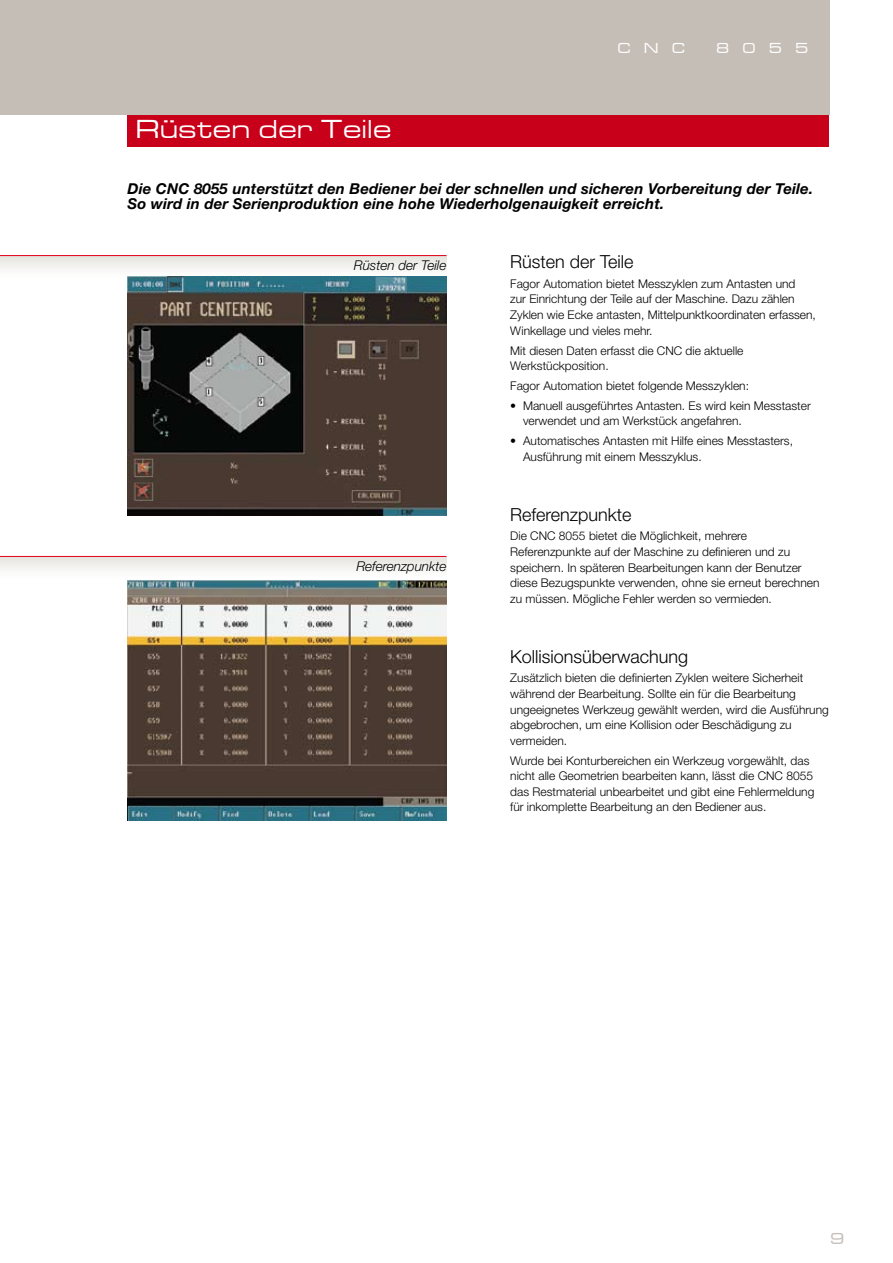
<style>
.page{position:relative;width:893px;height:1263px;background:#fff}
.page>*{position:absolute;margin:0;border:0;box-sizing:border-box;transform-origin:0 0}
.t1{font:500 27px "Microgramma D";letter-spacing:.05em;color:#fff}
.t2{font:300 18px "Helvetica Neue LT Std";color:#000}
.t3{font:500 16.5px "Microgramma D";color:#c5beb6}
.t4{font:italic 700 15px/15.6px "Helvetica Neue LT Std";letter-spacing:.01em;color:#000}
.t5{font:500 15px "Microgramma D";letter-spacing:.925em;color:#fff}
.t6{font:italic 300 13.5px "Helvetica Neue LT Std";color:#000}
.t7{font:300 12px/15.6px "Helvetica Neue LT Std";color:#000}
</style>
<div class="page">
<div style="left:0;top:0;width:829px;height:115px;background:#c5beb6"></div>
<div style="left:128px;top:115px;width:701px;height:32px;background:#c90019"></div>
<div style="left:0;top:556px;width:446px;height:22px;background:linear-gradient(to bottom,#e4e4de,#fefefe)"></div>
<svg style="left:0;top:256px;width:446px;height:22px"></svg>
<hr style="left:0;top:255px;width:446px;height:1px;background:#e2001a">
<hr style="left:0;top:556px;width:446px;height:1px;background:#e2001a">
<img style="left:128px;top:276px;width:318px;height:240px">
<img style="left:128px;top:581px;width:318px;height:239px">
<h1 class="t1" style="left:136px;top:112px;width:257px">Rüsten der Teile</h1>
<p class="t5" style="left:618px;top:39px;width:69px">CNC</p>
<p class="t5" style="left:716px;top:39px;width:93px">8055</p>
<p class="t4" style="left:128px;top:180px;width:687px">Die CNC 8055 unterstützt den Bediener bei der schnellen und sicheren Vorbereitung der Teile.<br>So wird in der Serienproduktion eine hohe Wiederholgenauigkeit erreicht.</p>
<p class="t6" style="left:354px;top:258px;width:94px">Rüsten der Teile</p>
<p class="t6" style="left:356px;top:558px;width:92px">Referenzpunkte</p>
<h2 class="t2" style="left:510px;top:251px;width:125px">Rüsten der Teile</h2>
<p class="t7" style="left:510px;top:276px;width:307px">Fagor Automation bietet Messzyklen zum Antasten und<br>zur Einrichtung der Teile auf der Maschine. Dazu zählen Zyklen wie Ecke antasten, Mittelpunktkoordinaten erfassen, Winkellage und vieles mehr.</p>
<p class="t7" style="left:510px;top:342px;width:235px">Mit diesen Daten erfasst die CNC die aktuelle<br>Werkstückposition.</p>
<p class="t7" style="left:510px;top:378px;width:240px">Fagor Automation bietet folgende Messzyklen:</p>
<p class="t7" style="left:523px;top:398px;width:289px;text-indent:-13px">• Manuell ausgeführtes Antasten. Es wird kein Messtaster verwendet und am Werkstück angefahren.</p>
<p class="t7" style="left:523px;top:433px;width:271px;text-indent:-13px">• Automatisches Antasten mit Hilfe eines Messtasters,<br>Ausführung mit einem Messzyklus.</p>
<h2 class="t2" style="left:510px;top:503px;width:123px">Referenzpunkte</h2>
<p class="t7" style="left:510px;top:528px;width:311px">Die CNC 8055 bietet die Möglichkeit, mehrere Referenzpunkte auf der Maschine zu definieren und zu speichern. In späteren Bearbeitungen kann der Benutzer diese Bezugspunkte verwenden, ohne sie erneut berechnen zu müssen. Mögliche Fehler werden so vermieden.</p>
<h2 class="t2" style="left:510px;top:645px;width:180px">Kollisionsüberwachung</h2>
<p class="t7" style="left:510px;top:670px;width:320px">Zusätzlich bieten die definierten Zyklen weitere Sicherheit während der Bearbeitung. Sollte ein für die Bearbeitung ungeeignetes Werkzeug gewählt werden, wird die Ausführung abgebrochen, um eine Kollision oder Beschädigung zu vermeiden.</p>
<p class="t7" style="left:510px;top:752px;width:306px">Wurde bei Konturbereichen ein Werkzeug vorgewählt, das nicht alle Geometrien bearbeiten kann, lässt die CNC 8055 das Restmaterial unbearbeitet und gibt eine Fehlermeldung für inkomplette Bearbeitung an den Bediener aus.</p>
<h3 class="t3" style="left:830px;top:1228px;width:15px">9</h3>
</div>
